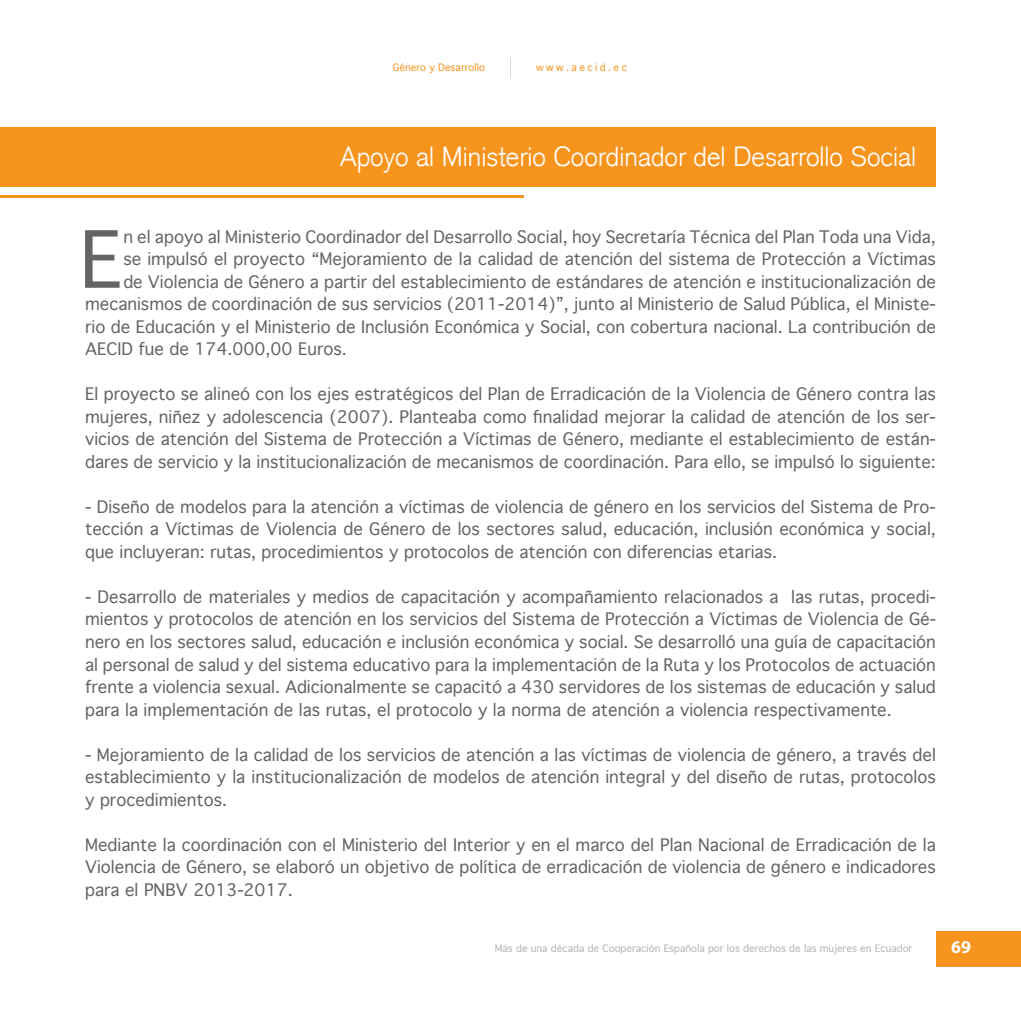
<style>
.page{position:relative;width:1021px;height:1021px;background:#fff}
.page>*{position:absolute;margin:0;border:0;box-sizing:border-box;transform-origin:0 0}
.t1{font:75.9px "Geneva";color:#636466}
.t2{font:300 27px "Akzidenz Grotesk CE";color:#fff}
.t3{font:700 18px "Myriad Pro";color:#fff}
.t4{font:16.5px/22.5px "Geneva";color:#636466;text-align:justify}
.t5{font:9.75px "Geneva";color:#b1b4b6}
.t6{font:9.75px "Geneva";color:#f7941e}
.t7{font:9.75px "Geneva";letter-spacing:.25em;color:#f7941e}
</style>
<div class="page">
<div style="left:935px;top:930px;width:85px;height:36px;background:#f7941e"></div>
<svg style="left:510px;top:57px;width:1px;height:21px"></svg>
<div style="left:0;top:128px;width:935px;height:59px;background:#f7941e"></div>
<hr style="left:0;top:196px;width:523px;height:2px;background:#f7941e">
<p class="t6" style="left:393px;top:62px;width:93px">Género y Desarrollo</p>
<p class="t7" style="left:536px;top:62px;width:92px">www.aecid.ec</p>
<h2 class="t2" style="left:340px;top:139px;width:577px">Apoyo al Ministerio Coordinador del Desarrollo Social</h2>
<h1 class="t1" style="left:80px;top:217px;width:45px">E</h1>
<p class="t4" style="left:123px;top:226px;width:814px">n el apoyo al Ministerio Coordinador del Desarrollo Social, hoy Secretaría Técnica del Plan Toda una Vida,</p>
<p class="t4" style="left:123px;top:248px;width:814px">se impulsó el proyecto “Mejoramiento de la calidad de atención del sistema de Protección a Víctimas</p>
<p class="t4" style="left:123px;top:271px;width:814px">de Violencia de Género a partir del establecimiento de estándares de atención e institucionalización de</p>
<p class="t4" style="left:85px;top:293px;width:852px">mecanismos de coordinación de sus servicios (2011-2014)”, junto al Ministerio de Salud Pública, el Ministe-</p>
<p class="t4" style="left:85px;top:316px;width:852px">rio de Educación y el Ministerio de Inclusión Económica y Social, con cobertura nacional. La contribución de</p>
<p class="t4" style="left:85px;top:338px;width:263px">AECID fue de 174.000,00 Euros.</p>
<p class="t4" style="left:85px;top:383px;width:852px">El proyecto se alineó con los ejes estratégicos del Plan de Erradicación de la Violencia de Género contra las mujeres, niñez y adolescencia (2007). Planteaba como finalidad mejorar la calidad de atención de los ser&shy;vicios de atención del Sistema de Protección a Víctimas de Género, mediante el establecimiento de están&shy;dares de servicio y la institucionalización de mecanismos de coordinación. Para ello, se impulsó lo siguiente:</p>
<p class="t4" style="left:85px;top:496px;width:852px">- Diseño de modelos para la atención a víctimas de violencia de género en los servicios del Sistema de Pro&shy;tección a Víctimas de Violencia de Género de los sectores salud, educación, inclusión económica y social, que incluyeran: rutas, procedimientos y protocolos de atención con diferencias etarias.</p>
<p class="t4" style="left:85px;top:586px;width:852px">- Desarrollo de materiales y medios de capacitación y acompañamiento relacionados a las rutas, procedi&shy;mientos y protocolos de atención en los servicios del Sistema de Protección a Víctimas de Violencia de Gé&shy;nero en los sectores salud, educación e inclusión económica y social. Se desarrolló una guía de capacitación al personal de salud y del sistema educativo para la implementación de la Ruta y los Protocolos de actuación frente a violencia sexual. Adicionalmente se capacitó a 430 servidores de los sistemas de educación y salud para la implementación de las rutas, el protocolo y la norma de atención a violencia respectivamente.</p>
<p class="t4" style="left:85px;top:743px;width:852px">- Mejoramiento de la calidad de los servicios de atención a las víctimas de violencia de género, a través del establecimiento y la institucionalización de modelos de atención integral y del diseño de rutas, protocolos y procedimientos.</p>
<p class="t4" style="left:85px;top:833px;width:852px">Mediante la coordinación con el Ministerio del Interior y en el marco del Plan Nacional de Erradicación de la Violencia de Género, se elaboró un objetivo de política de erradicación de violencia de género e indicadores para el PNBV 2013-2017.</p>
<p class="t5" style="left:495px;top:942px;width:419px">Más de una década de Cooperación Española por los derechos de las mujeres en Ecuador</p>
<p class="t3" style="left:951px;top:935px;width:21px">69</p>
</div>
